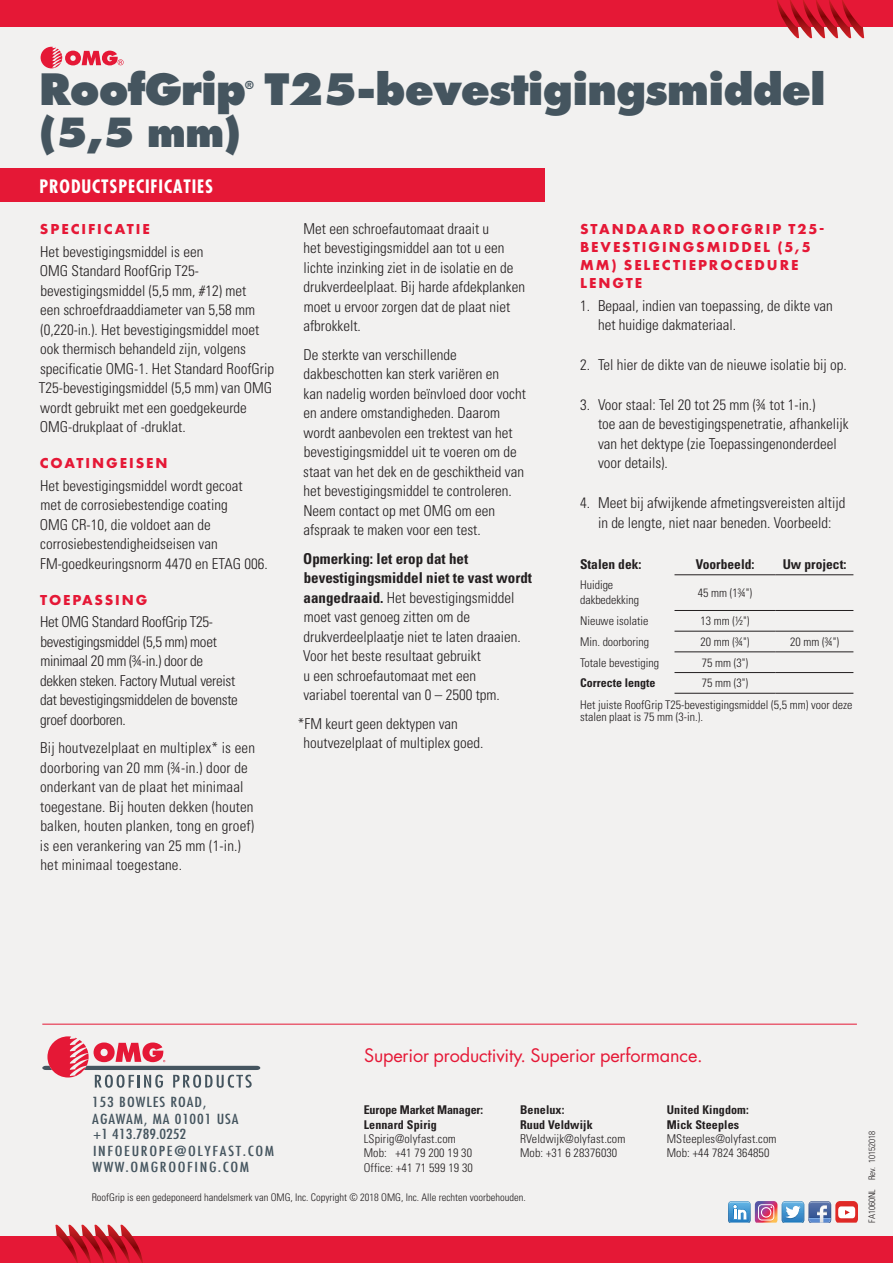
<style>
.page{position:relative;width:893px;height:1263px;background:#f2f1f0}
.page>*{position:absolute;margin:0;border:0;box-sizing:border-box;transform-origin:0 0}
.t1{font:800 42px "Futura Std";letter-spacing:-.025em;color:#45555f}
.t2{font:800 39px "Futura Std";color:#45555f}
.t3{font:18.15px "Futura";letter-spacing:-.01em;color:#e51836}
.t4{font:700 condensed 18px "Futura";letter-spacing:.05em;color:#fff}
.t5{font:300 condensed 15px/19.5px "Univers LT Std";color:#231f20}
.t6{font:300 condensed 15px/19.5px "Univers";color:#231f20}
.t7{font:300 condensed 15px/19.5px "Univers LT Std";letter-spacing:-.02em;color:#231f20}
.t8{font:700 15px/18px "Futura PT";letter-spacing:.13em;color:#e51836}
.t9{font:condensed 13.5px/15.9px "Futura";letter-spacing:.06em;color:#45555f;scale:1.2 1}
.t10{font:500 condensed 13.5px "Futura";letter-spacing:.1em;color:#45555f;scale:1.2 1}
.t11{font:700 condensed 13.5px "Univers LT Std";color:#231f20}
.t12{font:300 condensed 12px/15px "Univers LT Std";color:#231f20}
.t13{font:300 condensed 12px/14.2px "Univers";letter-spacing:.01em;color:#231f20}
.t14{font:700 condensed 12px/14.2px "Univers";letter-spacing:.01em;color:#231f20}
.t15{font:700 condensed 12px/14.2px "Univers";letter-spacing:-.01em;color:#231f20}
.t16{font:700 condensed 12px "Univers LT Std";color:#231f20}
.t17{font:800 10.8px "Futura Std";color:#45555f}
.t18{font:300 condensed 10.5px "Univers LT Std";color:#231f20}
.t19{font:300 condensed 9px "Univers";color:#231f20}
.s1{font-weight:700}
</style>
<div class="page">
<svg style="left:42px;top:1036px;width:218px;height:52px"></svg>
<hr style="left:42px;top:1024px;width:815px;height:1px;background:#e51836">
<img style="left:728px;top:1201px;width:130px;height:22px">
<div style="left:0;top:1236px;width:893px;height:27px;background:#e51836"></div>
<svg style="left:55px;top:1225px;width:88px;height:38px"></svg>
<svg style="left:41px;top:47px;width:83px;height:21px"></svg>
<div style="left:0;top:0;width:893px;height:27px;background:#e51836"></div>
<svg style="left:777px;top:0;width:87px;height:38px"></svg>
<div style="left:0;top:169px;width:545px;height:33px;background:#e51836"></div>
<hr style="left:776px;top:574px;width:77px;height:1px;background:#231f20">
<hr style="left:776px;top:610px;width:77px;height:1px;background:#231f20">
<hr style="left:776px;top:631px;width:77px;height:1px;background:#231f20">
<hr style="left:776px;top:651px;width:77px;height:1px;background:#231f20">
<hr style="left:674px;top:574px;width:102px;height:1px;background:#231f20">
<hr style="left:674px;top:610px;width:102px;height:1px;background:#231f20">
<hr style="left:674px;top:631px;width:102px;height:1px;background:#231f20">
<hr style="left:674px;top:651px;width:102px;height:1px;background:#231f20">
<hr style="left:674px;top:672px;width:102px;height:1px;background:#231f20">
<hr style="left:776px;top:672px;width:77px;height:1px;background:#231f20">
<hr style="left:674px;top:693px;width:102px;height:1px;background:#231f20">
<hr style="left:776px;top:693px;width:77px;height:1px;background:#231f20">
<h1 class="t1" style="left:39px;top:63px;width:788px">RoofGrip T25-bevestigingsmiddel</h1>
<p class="t17" style="left:245px;top:78px;width:10px">®</p>
<h2 class="t2" style="left:39px;top:108px;width:204px">(5,5 mm)</h2>
<p class="t4" style="left:40px;top:174px;width:175px">PRODUCTSPECIFICATIES</p>
<p class="t8" style="left:40px;top:220px;width:111px">SPECIFICATIE</p>
<p class="t5" style="left:39px;top:242px;width:237px">Het bevestigingsmiddel is een<br>OMG Standard RoofGrip T25- bevestigingsmiddel (5,5 mm, #12) met<br>een schroefdraaddiameter van 5,58 mm (0,220-in.). Het bevestigingsmiddel moet ook thermisch behandeld zijn, volgens specificatie OMG-1. Het Standard RoofGrip T25-bevestigingsmiddel (5,5 mm) van OMG wordt gebruikt met een goedgekeurde OMG-drukplaat of -druklat.</p>
<p class="t8" style="left:40px;top:454px;width:129px">COATINGEISEN</p>
<p class="t5" style="left:40px;top:476px;width:229px">Het bevestigingsmiddel wordt gecoat<br>met de corrosiebestendige coating<br>OMG CR-10, die voldoet aan de corrosiebestendigheidseisen van FM-goedkeuringsnorm 4470 en ETAG 006.</p>
<p class="t8" style="left:40px;top:590px;width:109px">TOEPASSING</p>
<p class="t7" style="left:40px;top:612px;width:199px">Het OMG Standard RoofGrip T25- bevestigingsmiddel (5,5 mm) moet minimaal 20 mm (¾-in.) door de dekken steken. Factory Mutual vereist dat bevestigingsmiddelen de bovenste groef doorboren.</p>
<p class="t5" style="left:40px;top:738px;width:217px">Bij houtvezelplaat en multiplex* is een doorboring van 20 mm (¾-in.) door de onderkant van de plaat het minimaal toegestane. Bij houten dekken (houten balken, houten planken, tong en groef) is een verankering van 25 mm (1-in.) het minimaal toegestane.</p>
<p class="t5" style="left:303px;top:219px;width:223px">Met een schroefautomaat draait u<br>het bevestigingsmiddel aan tot u een lichte inzinking ziet in de isolatie en de drukverdeelplaat. Bij harde afdekplanken moet u ervoor zorgen dat de plaat niet afbrokkelt.</p>
<p class="t5" style="left:303px;top:345px;width:224px">De sterkte van verschillende dakbeschotten kan sterk variëren en<br>kan nadelig worden beïnvloed door vocht en andere omstandigheden. Daarom wordt aanbevolen een trektest van het bevestigingsmiddel uit te voeren om de staat van het dek en de geschiktheid van het bevestigingsmiddel te controleren.<br>Neem contact op met OMG om een afspraak te maken voor een test.</p>
<p class="t5" style="left:303px;top:549px;width:230px"><span class="s1">Opmerking: let erop dat het bevestigingsmiddel niet te vast wordt aangedraaid.</span> Het bevestigingsmiddel moet vast genoeg zitten om de drukverdeelplaatje niet te laten draaien.<br>Voor het beste resultaat gebruikt<br>u een schroefautomaat met een<br>variabel toerental van 0 – 2500 tpm.</p>
<p class="t5" style="left:304px;top:714px;width:181px;text-indent:-6px">*FM keurt geen dektypen van houtvezelplaat of multiplex goed.</p>
<p class="t8" style="left:580px;top:220px;width:246px">STANDAARD ROOFGRIP T25-<br>BEVESTIGINGSMIDDEL (5,5<br>MM) SELECTIEPROCEDURE<br>LENGTE</p>
<p class="t6" style="left:598px;top:296px;width:236px;text-indent:-18px">1. Bepaal, indien van toepassing, de dikte van het huidige dakmateriaal.</p>
<p class="t6" style="left:580px;top:355px;width:268px">2. Tel hier de dikte van de nieuwe isolatie bij op.</p>
<p class="t6" style="left:598px;top:395px;width:252px;text-indent:-18px">3. Voor staal: Tel 20 tot 25 mm (¾ tot 1-in.)<br>toe aan de bevestigingspenetratie, afhankelijk van het dektype (zie Toepassingenonderdeel voor details).</p>
<p class="t6" style="left:580px;top:493px;width:267px;text-align:center">4. Meet bij afwijkende afmetingsvereisten altijd in de lengte, niet naar beneden. Voorbeeld:</p>
<p class="t11" style="left:580px;top:556px;width:63px">Stalen dek:</p>
<p class="t11" style="left:696px;top:556px;width:60px">Voorbeeld:</p>
<p class="t11" style="left:783px;top:556px;width:65px">Uw project:</p>
<p class="t12" style="left:580px;top:578px;width:61px">Huidige dakbedekking</p>
<p class="t12" style="left:698px;top:585px;width:56px">45 mm (1¾")</p>
<p class="t12" style="left:580px;top:613px;width:70px">Nieuwe isolatie</p>
<p class="t12" style="left:701px;top:613px;width:51px">13 mm (½")</p>
<p class="t12" style="left:580px;top:634px;width:71px">Min. doorboring</p>
<p class="t12" style="left:701px;top:634px;width:51px">20 mm (¾")</p>
<p class="t12" style="left:790px;top:634px;width:51px">20 mm (¾")</p>
<p class="t12" style="left:580px;top:655px;width:81px">Totale bevestiging</p>
<p class="t12" style="left:702px;top:655px;width:48px">75 mm (3")</p>
<p class="t16" style="left:580px;top:676px;width:77px">Correcte lengte</p>
<p class="t12" style="left:580px;top:672px;width:274px;line-height:21.3px;text-indent:122px">75 mm (3")<br>Het juiste RoofGrip T25-bevestigingsmiddel (5,5 mm) voor deze</p>
<p class="t12" style="left:580px;top:709px;width:125px">stalen plaat is 75 mm (3-in.).</p>
<p class="t9" style="left:92px;top:1094px;width:124px">153 BOWLES ROAD,<br>AGAWAM, MA 01001 USA +1 413.789.0252</p>
<p class="t10" style="left:92px;top:1158px;width:132px">WWW.OMGROOFING.COM</p>
<p class="t10" style="left:93px;top:1142px;width:152px">INFOEUROPE@OLYFAST.COM</p>
<p class="t3" style="left:364px;top:1043px;width:340px">Superior productivity. Superior performance.</p>
<p class="t15" style="left:364px;top:1103px;width:121px">Europe Market Manager:<br>Lennard Spirig</p>
<p class="t13" style="left:364px;top:1131px;width:111px">LSpirig@olyfast.com<br>Mob: +41 79 200 19 30<br>Office: +41 71 599 19 30</p>
<p class="t14" style="left:520px;top:1103px;width:74px">Benelux:<br>Ruud Veldwijk</p>
<p class="t13" style="left:520px;top:1131px;width:107px">RVeldwijk@olyfast.com<br>Mob: +31 6 28376030</p>
<p class="t14" style="left:667px;top:1103px;width:84px">United Kingdom:<br>Mick Steeples</p>
<p class="t13" style="left:667px;top:1131px;width:111px">MSteeples@olyfast.com<br>Mob: +44 7824 364850</p>
<p class="t18" style="left:92px;top:1191px;width:435px">RoofGrip is een gedeponeerd handelsmerk van OMG, Inc. Copyright © 2018 OMG, Inc. Alle rechten voorbehouden.</p>
<p class="t19" style="left:867px;top:1223px;width:93px;rotate:-90deg">FA1060NL Rev. 10152018</p>
</div>
